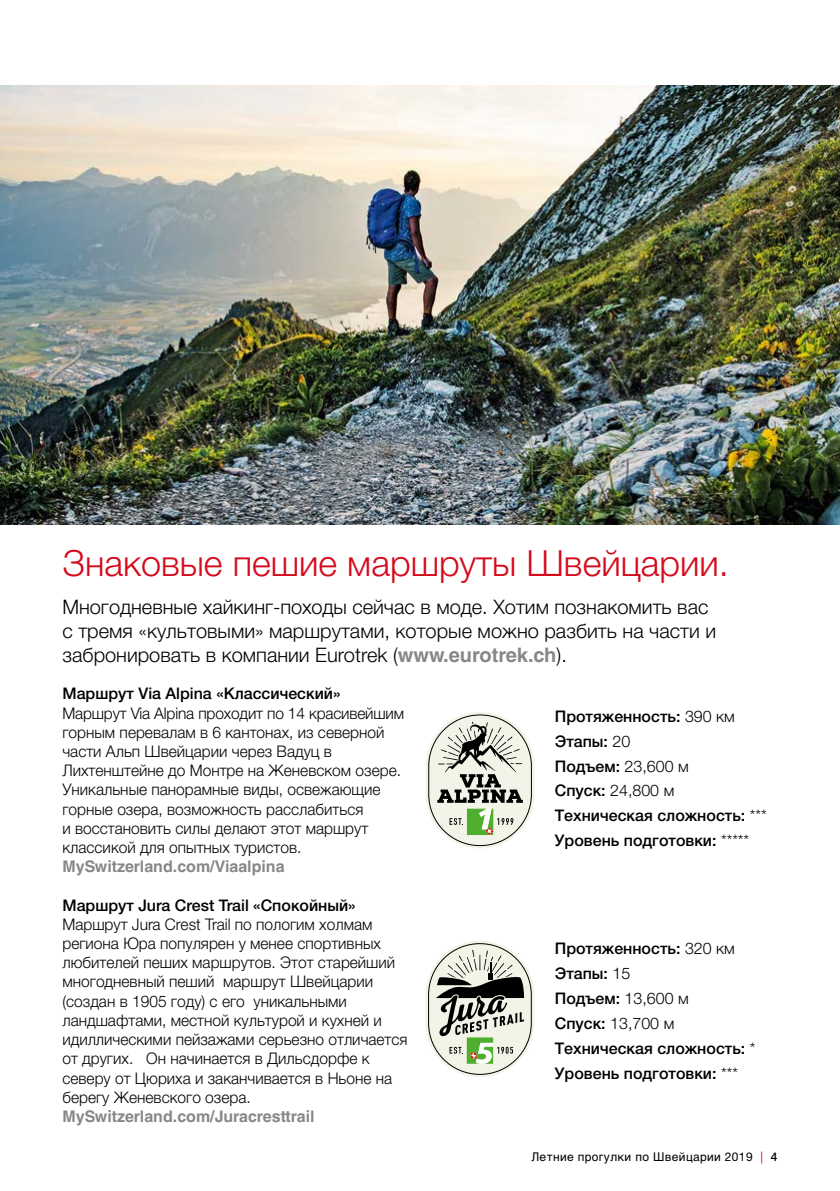
<style>
.page{position:relative;width:840px;height:1191px;background:#fff}
.page>*{position:absolute;margin:0;border:0;box-sizing:border-box;transform-origin:0 0}
.t1{font:300 36px "Helvetica Neue LTW1 G";color:#d50a1c}
.t2{font:300 20px/24px "Helvetica Neue LTW1 G";color:#000}
.t3{font:300 16px/19.2px "Helvetica Neue LTW1 G";color:#000}
.t4{font:500 16px/24.8px "Helvetica Neue LTW1 G";color:#000}
.t5{font:700 16px "Helvetica C";color:#868786}
.t6{font:12px "Helvetica C";letter-spacing:.03em;color:#000}
.s1{font-family:"Helvetica C";font-weight:700;color:#868786}
.s2{font-weight:300}
.s3{font-family:"Helvetica Neue LT Std"}
.s4{font-family:"Helvetica Neue LT Std";color:#d50a1c}
.s5{font-family:"Helvetica Neue LT Std";font-weight:500}
</style>
<div class="page">
<img style="left:0;top:85px;width:839px;height:439px">
<svg style="left:426px;top:712px;width:107px;height:134px"></svg>
<svg style="left:426px;top:941px;width:107px;height:134px"></svg>
<h1 class="t1" style="left:62px;top:541px;width:667px">Знаковые пешие маршруты Швейцарии.</h1>
<p class="t2" style="left:62px;top:595px;width:654px">Многодневные хайкинг-походы сейчас в моде. Хотим познакомить вас с тремя «культовыми» маршрутами, которые можно разбить на части и забронировать в компании Eurotrek (<span class="s1">www.eurotrek.ch</span>).</p>
<p class="t4" style="left:62px;top:681px;width:279px">Маршрут Via Alpina «Классический»</p>
<p class="t3" style="left:62px;top:703px;width:343px">Маршрут Via Alpina проходит по 14 красивейшим горным перевалам в 6 кантонах, из северной части Альп Швейцарии через Вадуц в Лихтенштейне до Монтре на Женевском озере.<br>Уникальные панорамные виды, освежающие горные озера, возможность расслабиться<br>и восстановить силы делают этот маршрут классикой для опытных туристов.</p>
<p class="t5" style="left:62px;top:857px;width:223px">MySwitzerland.com/Viaalpina</p>
<p class="t4" style="left:62px;top:892px;width:294px">Маршрут Jura Crest Trail «Спокойный»</p>
<p class="t3" style="left:62px;top:914px;width:346px">Маршрут Jura Crest Trail по пологим холмам региона Юра популярен у менее спортивных любителей пеших маршрутов. Этот старейший многодневный пеший маршрут Швейцарии (создан в 1905 году) с его уникальными ландшафтами, местной культурой и кухней и идиллическими пейзажами серьезно отличается от других. Он начинается в Дильсдорфе к северу от Цюриха и заканчивается в Ньоне на берегу Женевского озера.</p>
<p class="t5" style="left:62px;top:1107px;width:253px">MySwitzerland.com/Juracresttrail</p>
<p class="t4" style="left:554px;top:703px;width:213px">Протяженность: <span class="s2">390 км<br></span>Этапы: <span class="s2">20<br></span>Подъем: <span class="s2">23,600 м<br></span>Спуск: <span class="s2">24,800 м<br></span>Техническая сложность: <span class="s2">***<br></span>Уровень подготовки: <span class="s2">*****</span></p>
<p class="t4" style="left:554px;top:936px;width:202px">Протяженность: <span class="s2">320 км<br></span>Этапы: <span class="s2">15<br></span>Подъем: <span class="s2">13,600 м<br></span>Спуск: <span class="s2">13,700 м<br></span>Техническая сложность: <span class="s2">*<br></span>Уровень подготовки: <span class="s2">***</span></p>
<p class="t6" style="left:531px;top:1149px;width:247px">Летние прогулки по Швейцарии <span class="s3">2019</span> <span class="s4">|</span> <span class="s5">4</span></p>
</div>
